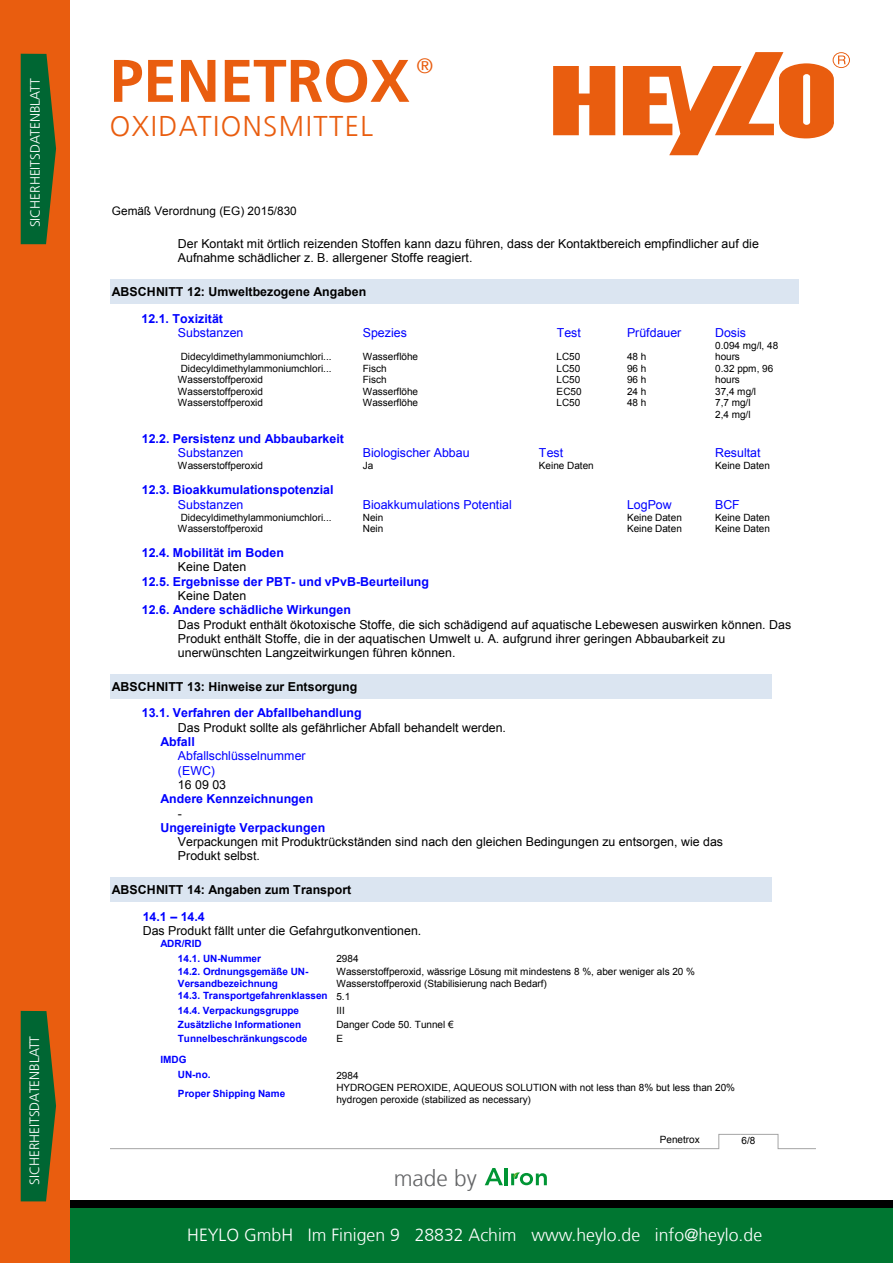
<style>
.page{position:relative;width:893px;height:1263px;background:#fff}
.page>*{position:absolute;margin:0;border:0;box-sizing:border-box;transform-origin:0 0}
.t1{font:700 60px "Frutiger LT Com";color:#e95d0f}
.t2{font:300 28.5px "Frutiger LT Com";letter-spacing:.05em;color:#e95d0f}
.t3{font:300 22.65px "Frutiger LT Com";color:#646567}
.t4{font:300 21px "Frutiger LT Com";color:#e95d0f}
.t5{font:300 17.7px "Frutiger LT Com";color:#fff}
.t6{font:300 13.5px "Frutiger LT Com";color:#fff}
.t7{font:12.3px/14.2px "Arial";color:#000}
.t8{font:700 12.3px "Arial";color:#00f}
.t9{font:12.3px/14.2px "Arial";color:#00f}
.t10{font:700 12.3px "Arial";color:#000}
.t11{font:11.7px "Arial";color:#000}
.t12{font:10.05px/11.4px "Arial";letter-spacing:-.005em;color:#000}
.t13{font:700 10.05px/15.6px "Arial";color:#00f}
.s1{color:#fff}
.s2{font-weight:400;color:#000}
</style>
<div class="page">
<div style="left:60px;top:1200px;width:833px;height:12px;background:#000"></div>
<div style="left:0;top:1208px;width:893px;height:55px;background:#007631"></div>
<div style="left:0;top:0;width:69px;height:1263px;background:#e95d0f"></div>
<svg style="left:21px;top:1011px;width:35px;height:190px;background:#20642e"></svg>
<svg style="left:21px;top:54px;width:35px;height:190px;background:#20642e"></svg>
<svg style="left:553px;top:66px;width:62px;height:69px;background:#ec7431"></svg>
<svg style="left:623px;top:52px;width:227px;height:103px"></svg>
<svg style="left:485px;top:1168px;width:18px;height:17px"></svg>
<hr style="left:505px;top:1168px;width:3px;height:17px;background:#009534">
<svg style="left:511px;top:1172px;width:36px;height:13px"></svg>
<svg style="left:111px;top:1133px;width:705px;height:16px"></svg>
<div style="left:111px;top:280px;width:688px;height:24px;background:#dbe5f1"></div>
<div style="left:111px;top:674px;width:661px;height:25px;background:#dbe5f1"></div>
<div style="left:111px;top:877px;width:661px;height:25px;background:#dbe5f1"></div>
<h3 class="t6" style="left:27px;top:227px;width:150px;rotate:-90deg">SICHERHEITSDATENBLATT</h3>
<h3 class="t6" style="left:27px;top:1185px;width:150px;rotate:-90deg">SICHERHEITSDATENBLATT</h3>
<h3 class="t4" style="left:417px;top:53px;width:18px">®</h3>
<h1 class="t1" style="left:110px;top:46px;width:318px">PENETROX<span class="s1">.</span></h1>
<h2 class="t2" style="left:110px;top:110px;width:265px">OXIDATIONSMITTEL</h2>
<p class="t11" style="left:112px;top:204px;width:186px">Gemäß Verordnung (EG) 2015/830</p>
<p class="t7" style="left:178px;top:237px;width:582px">Der Kontakt mit örtlich reizenden Stoffen kann dazu führen, dass der Kontaktbereich empfindlicher auf die<br>Aufnahme schädlicher z. B. allergener Stoffe reagiert.</p>
<p class="t10" style="left:112px;top:283px;width:256px">ABSCHNITT 12: Umweltbezogene Angaben</p>
<p class="t8" style="left:142px;top:310px;width:83px">12.1. Toxizität</p>
<p class="t9" style="left:178px;top:326px;width:67px">Substanzen</p>
<p class="t9" style="left:363px;top:326px;width:46px">Spezies</p>
<p class="t9" style="left:557px;top:326px;width:26px">Test</p>
<p class="t9" style="left:627px;top:326px;width:56px">Prüfdauer</p>
<p class="t9" style="left:715px;top:326px;width:32px">Dosis</p>
<p class="t12" style="left:178px;top:351px;width:155px">Didecyldimethylammoniumchlori...<br>Didecyldimethylammoniumchlori...<br>Wasserstoffperoxid<br>Wasserstoffperoxid<br>Wasserstoffperoxid</p>
<p class="t12" style="left:363px;top:351px;width:57px">Wasserflöhe<br>Fisch<br>Fisch<br>Wasserflöhe<br>Wasserflöhe</p>
<p class="t12" style="left:557px;top:351px;width:26px;text-align:justify">LC50<br>LC50<br>LC50<br>EC50<br>LC50</p>
<p class="t12" style="left:627px;top:351px;width:21px;text-align:justify">48 h 96 h 96 h 24 h 48 h</p>
<p class="t12" style="left:715px;top:340px;width:65px">0.094 mg/l, 48 hours<br>0.32 ppm, 96 hours<br>37,4 mg/l<br>7,7 mg/l<br>2,4 mg/l</p>
<p class="t8" style="left:142px;top:430px;width:204px">12.2. Persistenz und Abbaubarkeit</p>
<p class="t9" style="left:178px;top:446px;width:67px">Substanzen</p>
<p class="t9" style="left:363px;top:446px;width:108px">Biologischer Abbau</p>
<p class="t9" style="left:539px;top:446px;width:26px">Test</p>
<p class="t9" style="left:715px;top:446px;width:47px">Resultat</p>
<p class="t12" style="left:178px;top:460px;width:86px">Wasserstoffperoxid</p>
<p class="t12" style="left:363px;top:460px;width:12px">Ja</p>
<p class="t12" style="left:539px;top:460px;width:56px">Keine Daten</p>
<p class="t12" style="left:715px;top:460px;width:56px">Keine Daten</p>
<p class="t8" style="left:142px;top:482px;width:193px">12.3. Bioakkumulationspotenzial</p>
<p class="t9" style="left:178px;top:497px;width:67px">Substanzen</p>
<p class="t9" style="left:363px;top:497px;width:150px">Bioakkumulations Potential</p>
<p class="t9" style="left:627px;top:497px;width:46px">LogPow</p>
<p class="t9" style="left:715px;top:497px;width:26px">BCF</p>
<p class="t12" style="left:178px;top:511px;width:155px">Didecyldimethylammoniumchlori...<br>Wasserstoffperoxid</p>
<p class="t12" style="left:363px;top:511px;width:22px">Nein<br>Nein</p>
<p class="t12" style="left:627px;top:511px;width:56px">Keine Daten<br>Keine Daten</p>
<p class="t12" style="left:715px;top:511px;width:56px">Keine Daten<br>Keine Daten</p>
<p class="t8" style="left:142px;top:544px;width:144px">12.4. Mobilität im Boden</p>
<p class="t7" style="left:178px;top:560px;width:70px">Keine Daten</p>
<p class="t8" style="left:142px;top:573px;width:289px">12.5. Ergebnisse der PBT- und vPvB-Beurteilung</p>
<p class="t7" style="left:178px;top:589px;width:70px">Keine Daten</p>
<p class="t8" style="left:142px;top:602px;width:211px">12.6. Andere schädliche Wirkungen</p>
<p class="t7" style="left:178px;top:617px;width:615px">Das Produkt enthält ökotoxische Stoffe, die sich schädigend auf aquatische Lebewesen auswirken können. Das<br>Produkt enthält Stoffe, die in der aquatischen Umwelt u. A. aufgrund ihrer geringen Abbaubarkeit zu unerwünschten Langzeitwirkungen führen können.</p>
<p class="t10" style="left:112px;top:678px;width:247px">ABSCHNITT 13: Hinweise zur Entsorgung</p>
<p class="t8" style="left:142px;top:705px;width:221px">13.1. Verfahren der Abfallbehandlung</p>
<p class="t7" style="left:178px;top:720px;width:330px">Das Produkt sollte als gefährlicher Abfall behandelt werden.</p>
<p class="t8" style="left:160px;top:733px;width:36px">Abfall</p>
<p class="t9" style="left:178px;top:749px;width:129px">Abfallschlüsselnummer (EWC)</p>
<p class="t7" style="left:178px;top:777px;width:50px">16 09 03</p>
<p class="t8" style="left:160px;top:790px;width:155px">Andere Kennzeichnungen</p>
<p class="t7" style="left:178px;top:806px;width:6px">-</p>
<p class="t8" style="left:160px;top:819px;width:166px">Ungereinigte Verpackungen</p>
<p class="t7" style="left:178px;top:835px;width:547px">Verpackungen mit Produktrückständen sind nach den gleichen Bedingungen zu entsorgen, wie das<br>Produkt selbst.</p>
<p class="t10" style="left:112px;top:881px;width:241px">ABSCHNITT 14: Angaben zum Transport</p>
<p class="t8" style="left:143px;top:908px;width:64px">14.1 – 14.4</p>
<p class="t7" style="left:143px;top:924px;width:280px">Das Produkt fällt unter die Gefahrgutkonventionen.</p>
<p class="t13" style="left:178px;top:936px;width:85px;text-indent:-18px">ADR/RID<br>14.1. UN-Nummer</p>
<p class="t12" style="left:336px;top:953px;width:24px">2984</p>
<p class="t13" style="left:178px;top:966px;width:132px;line-height:11.4px">14.2. Ordnungsgemäße UN-<br>Versandbezeichnung</p>
<p class="t12" style="left:336px;top:966px;width:360px">Wasserstoffperoxid, wässrige Lösung mit mindestens 8 %, aber weniger als 20 %<br>Wasserstoffperoxid (Stabilisierung nach Bedarf)</p>
<p class="t13" style="left:178px;top:989px;width:174px;line-height:14.2px">14.3. Transportgefahrenklassen <span class="s2">5.1<br></span>14.4. Verpackungsgruppe</p>
<p class="t12" style="left:336px;top:1005px;width:10px">III</p>
<p class="t13" style="left:178px;top:1017px;width:125px">Zusätzliche Informationen</p>
<p class="t12" style="left:336px;top:1019px;width:119px">Danger Code 50. Tunnel €</p>
<p class="t13" style="left:178px;top:1031px;width:131px">Tunnelbeschränkungscode</p>
<p class="t12" style="left:336px;top:1033px;width:8px">E</p>
<p class="t13" style="left:178px;top:1052px;width:34px;text-indent:-18px">IMDG<br>UN-no.</p>
<p class="t12" style="left:336px;top:1069px;width:24px">2984</p>
<p class="t13" style="left:178px;top:1086px;width:109px">Proper Shipping Name</p>
<p class="t12" style="left:336px;top:1082px;width:400px">HYDROGEN PEROXIDE, AQUEOUS SOLUTION with not less than 8% but less than 20% hydrogen peroxide (stabilized as necessary)</p>
<h3 class="t3" style="left:394px;top:1165px;width:85px">made by</h3>
<p class="t12" style="left:660px;top:1133px;width:41px">Penetrox</p>
<p class="t12" style="left:741px;top:1135px;width:15px">6/8</p>
<h3 class="t5" style="left:187px;top:1225px;width:576px">HEYLO GmbH Im Finigen 9 28832 Achim www.heylo.de info@heylo.de</h3>
</div>
